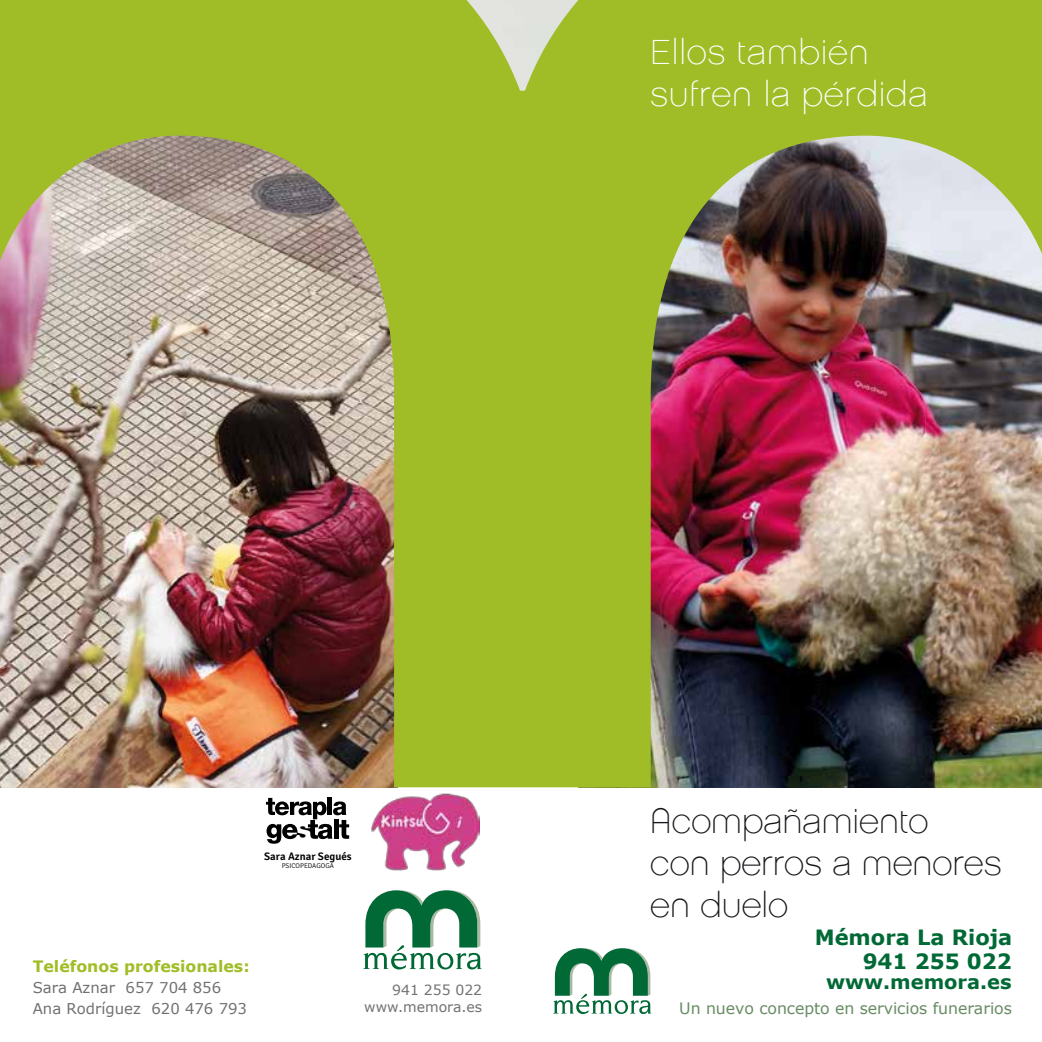
<style>
.page{position:relative;width:1042px;height:1042px;background:#fff}
.page>*{position:absolute;margin:0;border:0;box-sizing:border-box;transform-origin:0 0}
.t1{font:35px/42px "Chaletmemora";color:#1a171c}
.t2{font:35px/42px "Chaletmemora";letter-spacing:.02em;color:#fff}
.t3{font:800 34.82px "Helvetica Neue LT Std";color:#fff}
.t4{font:700 21px "Verdana";color:#016936}
.t5{font:700 19.43px "Verdana";color:#016936}
.t6{font:15.75px "Verdana";letter-spacing:-.005em;color:#678c63}
.t7{font:700 15.75px "Verdana";color:#a0bd27}
.t8{font:14.88px/21px "Verdana";color:#707172}
.t9{font:14px "Verdana";color:#707172}
.t10{font:600 11.03px "Signika";color:#000}
.t11{font:300 7px "Signika";color:#000}
</style>
<div class="page">
<img style="left:0;top:0;width:1042px;height:787px">
<svg style="left:363px;top:890px;width:118px;height:79px"></svg>
<svg style="left:553px;top:948px;width:98px;height:66px"></svg>
<img style="left:371px;top:793px;width:108px;height:77px">
<svg style="left:266px;top:797px;width:83px;height:47px"></svg>
<h1 class="t2" style="left:650px;top:31px;width:279px">Ellos también sufren la pérdida</h1>
<h2 class="t3" style="left:293px;top:808px;width:21px">s</h2>
<p class="t10" style="left:264px;top:849px;width:89px">Sara Aznar Segués</p>
<p class="t11" style="left:282px;top:861px;width:54px">PSICOPEDAGOGA</p>
<p class="t7" style="left:33px;top:956px;width:218px">Teléfonos profesionales:</p>
<p class="t8" style="left:33px;top:976px;width:216px">Sara Aznar 657 704 856<br>Ana Rodríguez 620 476 793</p>
<p class="t9" style="left:392px;top:981px;width:91px">941 255 022</p>
<p class="t9" style="left:364px;top:998px;width:119px">www.memora.es</p>
<h1 class="t1" style="left:650px;top:800px;width:353px">Acompañamiento<br>con perros a menores en duelo</h1>
<h3 class="t4" style="left:815px;top:923px;width:199px">Mémora La Rioja</h3>
<h3 class="t5" style="left:826px;top:969px;width:187px">www.memora.es</h3>
<h3 class="t4" style="left:862px;top:948px;width:150px">941 255 022</h3>
<p class="t6" style="left:679px;top:998px;width:334px">Un nuevo concepto en servicios funerarios</p>
</div>
